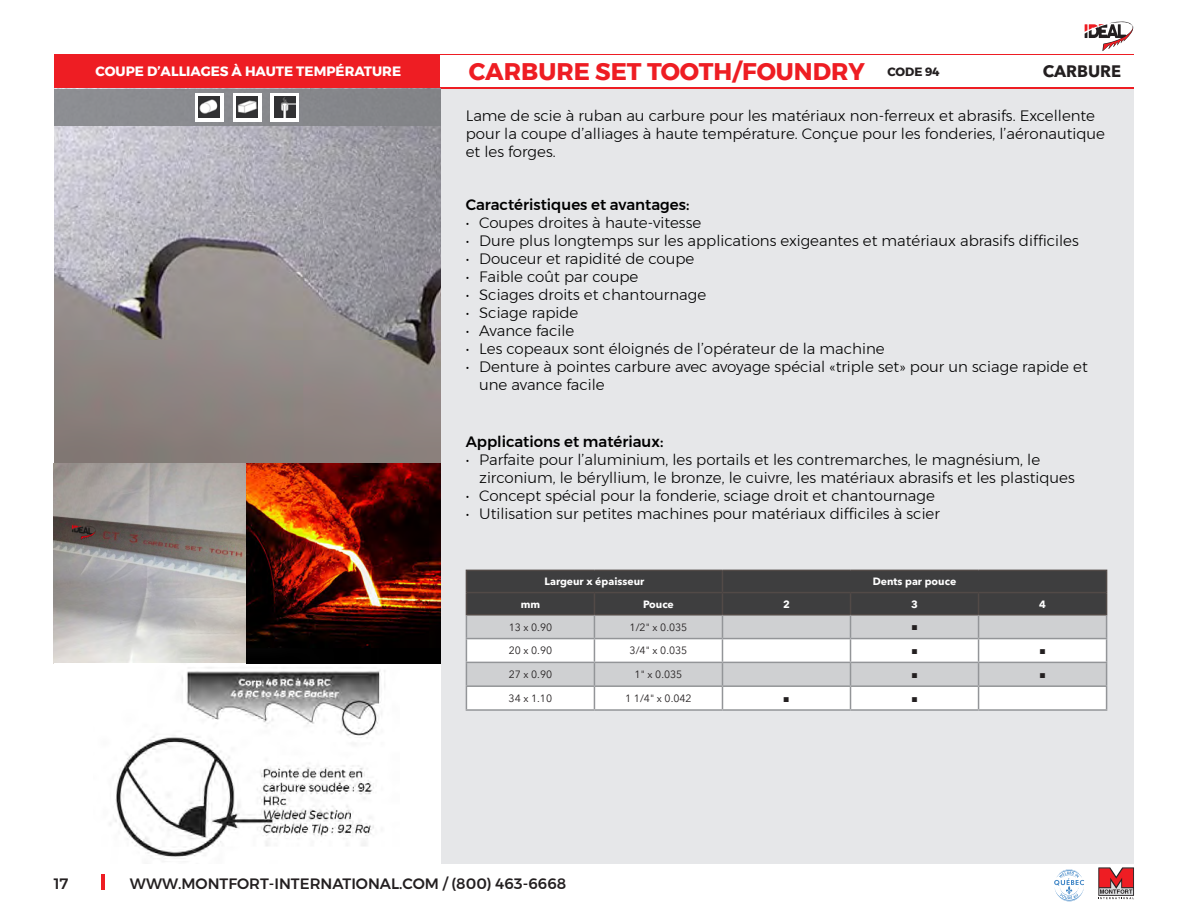
<style>
.page{position:relative;width:1188px;height:918px;background:#fff}
.page>*{position:absolute;margin:0;border:0;box-sizing:border-box;transform-origin:0 0}
.t1{font:700 24px "Montserrat";color:#ee1d23}
.t2{font:700 16.5px "Avenir Next LT Pro";color:#231f20}
.t3{font:300 15px/18px "Montserrat";color:#000}
.t4{font:500 15px "Montserrat";color:#000}
.t5{font:500 15px "Montserrat";color:#231f20}
.t6{font:700 13.5px "Montserrat";color:#fff}
.t7{font:700 12px "Montserrat";color:#231f20}
.t8{font:10.5px "Avenir Next LT Pro";color:#231f20}
.t9{font:700 10.5px "Avenir Next LT Pro";color:#fff}
.t10{font:900 10.5px "Arial";color:#231f20}
</style>
<div class="page">
<div style="left:54px;top:54px;width:1080px;height:810px;background:#e6e7e9"></div>
<svg style="left:1085px;top:22px;width:48px;height:29px"></svg>
<hr style="left:101px;top:874px;width:4px;height:16px;background:#ee1d23">
<svg style="left:1098px;top:867px;width:36px;height:32px"></svg>
<svg style="left:1054px;top:869px;width:30px;height:32px"></svg>
<div style="left:54px;top:54px;width:1080px;height:35px;background:#ee1d23"></div>
<div style="left:440px;top:56px;width:694px;height:31px;background:#fff"></div>
<img style="left:54px;top:125px;width:386px;height:539px">
<div style="left:54px;top:89px;width:386px;height:36px;background:#88898e"></div>
<svg style="left:270px;top:93px;width:29px;height:29px"></svg>
<svg style="left:233px;top:93px;width:28px;height:29px"></svg>
<div style="left:195px;top:93px;width:29px;height:29px;background:#fff"></div>
<img style="left:199px;top:97px;width:21px;height:21px">
<img style="left:237px;top:97px;width:20px;height:21px">
<img style="left:275px;top:97px;width:20px;height:21px">
<div style="left:54px;top:664px;width:386px;height:200px;background:#fff"></div>
<img style="left:110px;top:667px;width:275px;height:190px">
<svg style="left:466px;top:570px;width:641px;height:139px;background:#acacad"></svg>
<hr style="left:466px;top:709px;width:128px;height:2px;background:#939598">
<hr style="left:594px;top:709px;width:128px;height:2px;background:#939598">
<hr style="left:722px;top:709px;width:129px;height:2px;background:#939598">
<hr style="left:851px;top:709px;width:128px;height:2px;background:#939598">
<hr style="left:979px;top:709px;width:128px;height:2px;background:#939598">
<p class="t6" style="left:96px;top:60px;width:307px">COUPE D’ALLIAGES À HAUTE TEMPÉRATURE</p>
<p class="t1" style="left:469px;top:52px;width:397px">CARBURE SET TOOTH/FOUNDRY</p>
<p class="t2" style="left:1043px;top:61px;width:80px">CARBURE</p>
<p class="t7" style="left:887px;top:62px;width:54px">CODE 94</p>
<p class="t3" style="left:466px;top:106px;width:641px">Lame de scie à ruban au carbure pour les matériaux non-ferreux et abrasifs. Excellente pour la coupe d’alliages à haute température. Conçue pour les fonderies, l’aéronautique et les forges.</p>
<p class="t4" style="left:466px;top:193px;width:225px">Caractéristiques et avantages:</p>
<p class="t3" style="left:466px;top:214px;width:237px">• Coupes droites à haute-vitesse</p>
<p class="t3" style="left:466px;top:232px;width:615px">• Dure plus longtemps sur les applications exigeantes et matériaux abrasifs difficiles</p>
<p class="t3" style="left:466px;top:250px;width:230px">• Douceur et rapidité de coupe</p>
<p class="t3" style="left:466px;top:268px;width:174px">• Faible coût par coupe</p>
<p class="t3" style="left:466px;top:286px;width:242px">• Sciages droits et chantournage</p>
<p class="t3" style="left:466px;top:304px;width:114px">• Sciage rapide</p>
<p class="t3" style="left:466px;top:322px;width:110px">• Avance facile</p>
<p class="t3" style="left:466px;top:340px;width:421px">• Les copeaux sont éloignés de l’opérateur de la machine</p>
<p class="t3" style="left:479px;top:358px;width:610px;text-indent:-14px">• Denture à pointes carbure avec avoyage spécial «triple set» pour un sciage rapide et une avance facile</p>
<p class="t4" style="left:466px;top:429px;width:199px">Applications et matériaux:</p>
<p class="t3" style="left:479px;top:450px;width:597px;text-indent:-14px">• Parfaite pour l’aluminium, les portails et les contremarches, le magnésium, le zirconium, le béryllium, le bronze, le cuivre, les matériaux abrasifs et les plastiques</p>
<p class="t3" style="left:466px;top:486px;width:471px">• Concept spécial pour la fonderie, sciage droit et chantournage</p>
<p class="t3" style="left:466px;top:504px;width:476px">• Utilisation sur petites machines pour matériaux difficiles à scier</p>
<p class="t9" style="left:545px;top:575px;width:101px">Largeur x épaisseur</p>
<p class="t9" style="left:873px;top:575px;width:85px">Dents par pouce</p>
<p class="t9" style="left:521px;top:598px;width:21px">mm</p>
<p class="t9" style="left:643px;top:598px;width:32px">Pouce</p>
<p class="t9" style="left:783px;top:598px;width:8px">2</p>
<p class="t9" style="left:911px;top:598px;width:8px">3</p>
<p class="t9" style="left:1039px;top:598px;width:8px">4</p>
<p class="t8" style="left:509px;top:621px;width:45px">13 x 0.90</p>
<p class="t8" style="left:630px;top:621px;width:59px">1/2" x 0.035</p>
<p class="t10" style="left:911px;top:619px;width:8px">■</p>
<p class="t8" style="left:509px;top:645px;width:45px">20 x 0.90</p>
<p class="t8" style="left:630px;top:645px;width:59px">3/4" x 0.035</p>
<p class="t10" style="left:911px;top:643px;width:8px">■</p>
<p class="t10" style="left:1039px;top:643px;width:8px">■</p>
<p class="t8" style="left:509px;top:668px;width:45px">27 x 0.90</p>
<p class="t8" style="left:635px;top:668px;width:49px">1" x 0.035</p>
<p class="t10" style="left:911px;top:667px;width:8px">■</p>
<p class="t10" style="left:1039px;top:667px;width:8px">■</p>
<p class="t8" style="left:509px;top:692px;width:45px">34 x 1.10</p>
<p class="t8" style="left:625px;top:692px;width:68px">1 1/4" x 0.042</p>
<p class="t10" style="left:783px;top:690px;width:8px">■</p>
<p class="t10" style="left:911px;top:690px;width:8px">■</p>
<p class="t5" style="left:54px;top:872px;width:16px">17</p>
<p class="t5" style="left:130px;top:872px;width:438px">WWW.MONTFORT-INTERNATIONAL.COM / (800) 463-6668</p>
</div>
